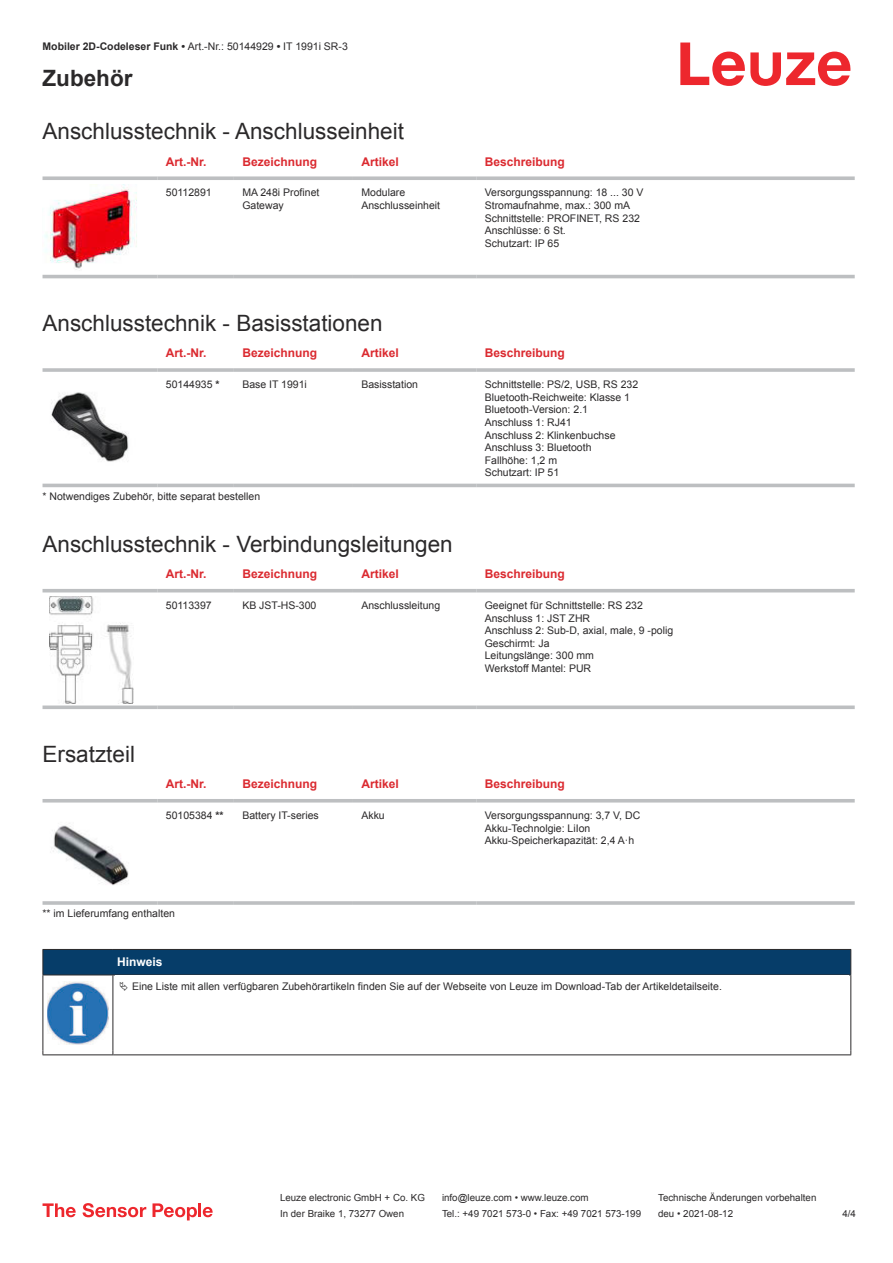
<style>
.page{position:relative;width:893px;height:1263px;background:#fff}
.page>*{position:absolute;margin:0;border:0;box-sizing:border-box;transform-origin:0 0}
.t1{font:22.5px "Arial";color:#2b292a}
.t2{font:700 22.5px "Arial";color:#2b292a}
.t3{font:700 12px "Arial";color:#db2a30}
.t4{font:700 12px "Arial";color:#fff}
.t5{font:10.5px/12.6px "Arial";color:#2b292a}
.t6{font:9.75px "Arial";color:#2b292a}
.s1{font-weight:700}
</style>
<div class="page">
<svg style="left:680px;top:43px;width:170px;height:43px"></svg>
<div style="left:43px;top:274px;width:812px;height:5px;background:#eeefef"></div>
<svg style="left:43px;top:176px;width:114px;height:4px"></svg>
<svg style="left:157px;top:176px;width:77px;height:4px"></svg>
<svg style="left:234px;top:176px;width:119px;height:4px"></svg>
<svg style="left:353px;top:176px;width:123px;height:4px"></svg>
<svg style="left:476px;top:176px;width:379px;height:4px;background:#c4c6c8"></svg>
<hr style="left:43px;top:275px;width:114px;height:3px;background:#bdbfc1">
<hr style="left:157px;top:275px;width:77px;height:3px;background:#bdbfc1">
<hr style="left:234px;top:275px;width:119px;height:3px;background:#bdbfc1">
<hr style="left:353px;top:275px;width:123px;height:3px;background:#bdbfc1">
<hr style="left:476px;top:275px;width:379px;height:3px;background:#bdbfc1">
<img style="left:44px;top:184px;width:93px;height:86px">
<div style="left:43px;top:483px;width:812px;height:5px;background:#efeff0"></div>
<hr style="left:43px;top:368px;width:114px;height:4px;background:#bdbfc1">
<hr style="left:157px;top:368px;width:77px;height:4px;background:#c8cacc">
<hr style="left:234px;top:368px;width:119px;height:4px;background:#c3c5c7">
<hr style="left:353px;top:368px;width:123px;height:4px;background:#bdbfc1">
<hr style="left:476px;top:368px;width:379px;height:4px;background:#c8cacc">
<hr style="left:43px;top:484px;width:114px;height:3px;background:#bdbfc1">
<hr style="left:157px;top:484px;width:77px;height:3px;background:#bdbfc1">
<hr style="left:234px;top:484px;width:119px;height:3px;background:#bdbfc1">
<hr style="left:353px;top:484px;width:123px;height:3px;background:#bdbfc1">
<hr style="left:476px;top:484px;width:379px;height:3px;background:#bdbfc1">
<img style="left:51px;top:392px;width:78px;height:70px">
<svg style="left:43px;top:592px;width:812px;height:112px"></svg>
<hr style="left:43px;top:589px;width:114px;height:3px;background:#bdbfc1">
<hr style="left:157px;top:589px;width:77px;height:3px;background:#bdbfc1">
<hr style="left:234px;top:589px;width:119px;height:3px;background:#bdbfc1">
<hr style="left:353px;top:589px;width:123px;height:3px;background:#bdbfc1">
<hr style="left:476px;top:589px;width:379px;height:3px;background:#bdbfc1">
<svg style="left:43px;top:705px;width:114px;height:4px"></svg>
<svg style="left:157px;top:705px;width:77px;height:4px"></svg>
<svg style="left:234px;top:705px;width:119px;height:4px"></svg>
<svg style="left:353px;top:705px;width:123px;height:4px"></svg>
<svg style="left:476px;top:705px;width:379px;height:4px;background:#c5c7c9"></svg>
<img style="left:49px;top:597px;width:84px;height:106px">
<svg style="left:43px;top:802px;width:812px;height:1px"></svg>
<hr style="left:43px;top:799px;width:114px;height:3px;background:#bdbfc1">
<hr style="left:157px;top:799px;width:77px;height:3px;background:#bdbfc1">
<hr style="left:234px;top:799px;width:119px;height:3px;background:#bdbfc1">
<hr style="left:353px;top:799px;width:123px;height:3px;background:#bdbfc1">
<hr style="left:476px;top:799px;width:379px;height:3px;background:#bdbfc1">
<hr style="left:43px;top:901px;width:114px;height:4px;background:#c3c5c7">
<svg style="left:157px;top:901px;width:77px;height:4px"></svg>
<hr style="left:234px;top:901px;width:119px;height:4px;background:#c4c6c7">
<hr style="left:353px;top:901px;width:123px;height:4px;background:#c3c5c7">
<svg style="left:476px;top:901px;width:379px;height:4px;background:#c3c5c7"></svg>
<img style="left:53px;top:825px;width:76px;height:60px">
<div style="left:43px;top:949px;width:808px;height:26px;background:#063d69"></div>
<hr style="left:113px;top:974px;width:738px;height:1px;background:#2b292a">
<hr style="left:43px;top:975px;width:1px;height:75px;background:#2b292a">
<hr style="left:113px;top:975px;width:1px;height:75px;background:#2b292a">
<hr style="left:850px;top:975px;width:1px;height:75px;background:#2b292a">
<hr style="left:43px;top:1054px;width:70px;height:1px;background:#2b292a">
<hr style="left:113px;top:1054px;width:738px;height:1px;background:#2b292a">
<img style="left:47px;top:981px;width:61px;height:63px">
<svg style="left:43px;top:1203px;width:33px;height:14px"></svg>
<svg style="left:83px;top:1203px;width:63px;height:14px"></svg>
<svg style="left:153px;top:1203px;width:44px;height:17px"></svg>
<hr style="left:198px;top:1203px;width:3px;height:14px;background:#ed272d">
<svg style="left:203px;top:1207px;width:10px;height:10px"></svg>
<p class="t5" style="left:43px;top:41px;width:307px"><span class="s1">Mobiler 2D-Codeleser Funk •</span> Art.-Nr.: 50144929 <span class="s1">•</span> IT 1991i SR-3</p>
<h1 class="t2" style="left:43px;top:70px;width:92px">Zubehör</h1>
<h1 class="t1" style="left:43px;top:123px;width:363px">Anschlusstechnik - Anschlusseinheit</h1>
<p class="t3" style="left:166px;top:157px;width:42px">Art.-Nr.</p>
<p class="t3" style="left:242px;top:157px;width:76px">Bezeichnung</p>
<p class="t3" style="left:361px;top:157px;width:39px">Artikel</p>
<p class="t3" style="left:485px;top:157px;width:82px">Beschreibung</p>
<p class="t5" style="left:166px;top:187px;width:47px">50112891</p>
<p class="t5" style="left:242px;top:187px;width:79px">MA 248i Profinet<br>Gateway</p>
<p class="t5" style="left:361px;top:187px;width:80px">Modulare<br>Anschlusseinheit</p>
<p class="t5" style="left:485px;top:187px;width:160px">Versorgungsspannung: 18 ... 30 V<br>Stromaufnahme, max.: 300 mA<br>Schnittstelle: PROFINET, RS 232<br>Anschlüsse: 6 St.<br>Schutzart: IP 65</p>
<h1 class="t1" style="left:43px;top:315px;width:342px">Anschlusstechnik - Basisstationen</h1>
<p class="t3" style="left:166px;top:349px;width:42px">Art.-Nr.</p>
<p class="t3" style="left:242px;top:349px;width:76px">Bezeichnung</p>
<p class="t3" style="left:361px;top:349px;width:39px">Artikel</p>
<p class="t3" style="left:485px;top:349px;width:82px">Beschreibung</p>
<p class="t5" style="left:166px;top:379px;width:55px">50144935 <span class="s1">*</span></p>
<p class="t5" style="left:242px;top:379px;width:66px">Base IT 1991i</p>
<p class="t5" style="left:361px;top:379px;width:58px">Basisstation</p>
<p class="t5" style="left:485px;top:379px;width:155px">Schnittstelle: PS/2, USB, RS 232<br>Bluetooth-Reichweite: Klasse 1<br>Bluetooth-Version: 2.1<br>Anschluss 1: RJ41<br>Anschluss 2: Klinkenbuchse<br>Anschluss 3: Bluetooth<br>Fallhöhe: 1,2 m<br>Schutzart: IP 51</p>
<p class="t5" style="left:43px;top:490px;width:219px">* Notwendiges Zubehör, bitte separat bestellen</p>
<h1 class="t1" style="left:43px;top:535px;width:412px">Anschlusstechnik - Verbindungsleitungen</h1>
<p class="t3" style="left:166px;top:569px;width:42px">Art.-Nr.</p>
<p class="t3" style="left:242px;top:569px;width:76px">Bezeichnung</p>
<p class="t3" style="left:361px;top:569px;width:39px">Artikel</p>
<p class="t3" style="left:485px;top:569px;width:82px">Beschreibung</p>
<p class="t5" style="left:166px;top:600px;width:47px">50113397</p>
<p class="t5" style="left:242px;top:600px;width:76px">KB JST-HS-300</p>
<p class="t5" style="left:361px;top:600px;width:80px">Anschlussleitung</p>
<p class="t5" style="left:485px;top:600px;width:190px">Geeignet für Schnittstelle: RS 232<br>Anschluss 1: JST ZHR<br>Anschluss 2: Sub-D, axial, male, 9 -polig<br>Geschirmt: Ja<br>Leitungslänge: 300 mm<br>Werkstoff Mantel: PUR</p>
<h1 class="t1" style="left:43px;top:745px;width:94px">Ersatzteil</h1>
<p class="t3" style="left:166px;top:779px;width:42px">Art.-Nr.</p>
<p class="t3" style="left:242px;top:779px;width:76px">Bezeichnung</p>
<p class="t3" style="left:361px;top:779px;width:39px">Artikel</p>
<p class="t3" style="left:485px;top:779px;width:82px">Beschreibung</p>
<p class="t5" style="left:166px;top:810px;width:59px">50105384 <span class="s1">**</span></p>
<p class="t5" style="left:242px;top:810px;width:78px">Battery IT-series</p>
<p class="t5" style="left:361px;top:810px;width:25px">Akku</p>
<p class="t5" style="left:485px;top:810px;width:157px">Versorgungsspannung: 3,7 V, DC<br>Akku-Technolgie: LiIon<br>Akku-Speicherkapazität: 2,4 A·h</p>
<p class="t5" style="left:43px;top:908px;width:134px">** im Lieferumfang enthalten</p>
<p class="t4" style="left:117px;top:958px;width:47px">Hinweis</p>
<p class="t5" style="left:132px;top:981px;width:591px">Eine Liste mit allen verfügbaren Zubehörartikeln finden Sie auf der Webseite von Leuze im Download-Tab der Artikeldetailseite.</p>
<p class="t6" style="left:280px;top:1194px;width:146px">Leuze electronic GmbH + Co. KG</p>
<p class="t6" style="left:442px;top:1194px;width:148px">info@leuze.com • www.leuze.com</p>
<p class="t6" style="left:658px;top:1194px;width:160px">Technische Änderungen vorbehalten</p>
<p class="t6" style="left:280px;top:1210px;width:126px">In der Braike 1, 73277 Owen</p>
<p class="t6" style="left:442px;top:1210px;width:201px">Tel.: +49 7021 573-0 • Fax: +49 7021 573-199</p>
<p class="t6" style="left:658px;top:1210px;width:76px">deu • 2021-08-12</p>
<p class="t6" style="left:842px;top:1210px;width:15px">4 /4</p>
</div>
